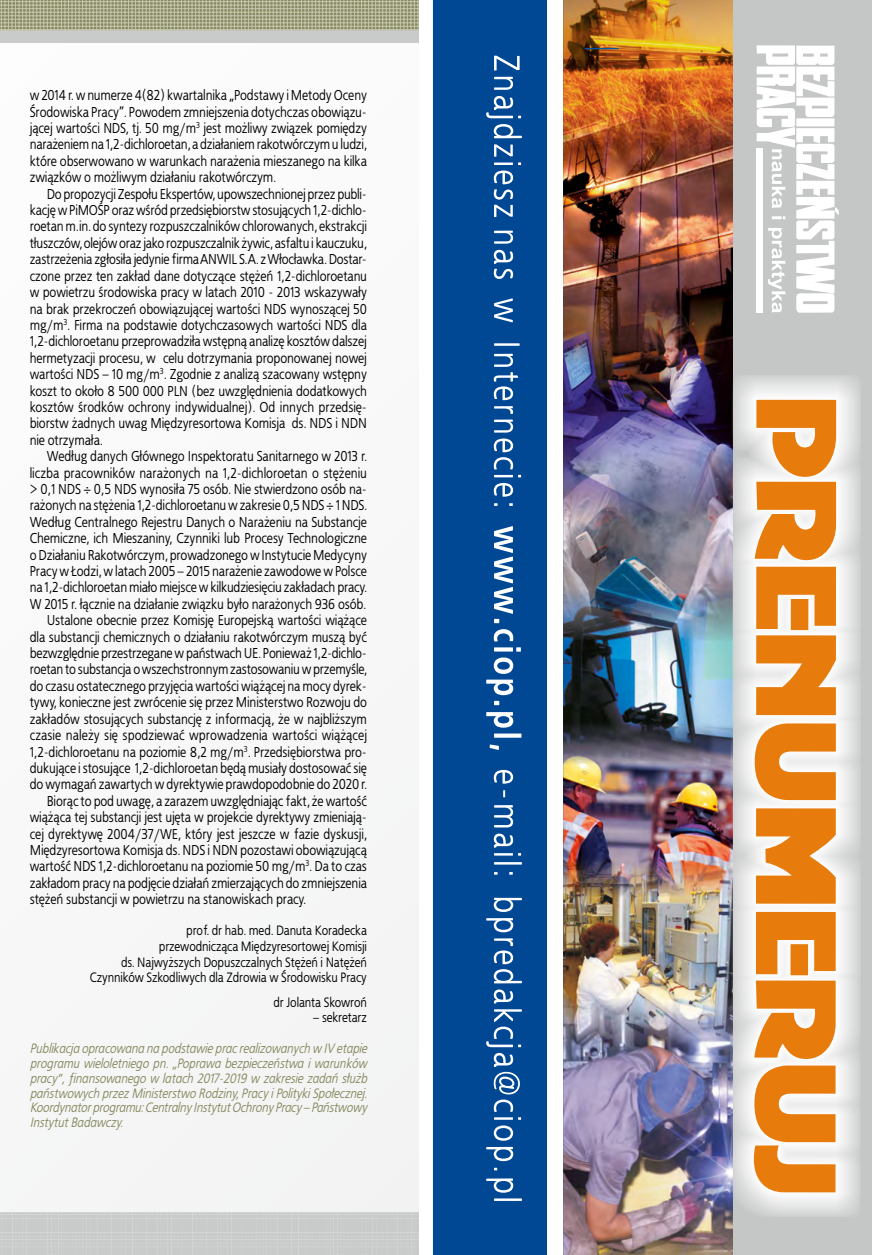
<style>
.page{position:relative;width:872px;height:1255px;background:#fff}
.page>*{position:absolute;margin:0;border:0;box-sizing:border-box;transform-origin:0 0}
.TEKST_glowny_9_5_10{font:14.25px/16.4px "EFN Bureau";color:#000;text-align:justify}
.tekst_w_granatowej_r{font:italic 13.5px/14.9px "EFN Bureau";letter-spacing:-.01em;color:#888a61;text-align:justify}
.TEKST_glowny_9_10{font:13.5px "EFN Bureau";color:#000}
</style>
<div class="page">
<div style="left:0;top:0;width:872px;height:1254px;background:#f7f7f7"></div>
<img style="left:0;top:1212px;width:419px;height:42px">
<div style="left:419px;top:0;width:453px;height:1254px;background:#fff"></div>
<img style="left:563px;top:322px;width:170px;height:932px">
<div style="left:733px;top:0;width:139px;height:1254px;background:#c5c6c6"></div>
<div style="left:729px;top:375px;width:132px;height:841px;background:#fff;opacity:.98"></div>
<svg style="left:754px;top:400px;width:82px;height:792px;background:#eb9e4f"></svg>
<div style="left:433px;top:0;width:130px;height:1254px;background:#004794"></div>
<img style="left:0;top:0;width:839px;height:322px">
<hr style="left:494px;top:343px;width:25px;height:3px;background:#fff">
<svg style="left:494px;top:354px;width:24px;height:46px"></svg>
<svg style="left:494px;top:406px;width:19px;height:26px"></svg>
<svg style="left:494px;top:438px;width:19px;height:31px"></svg>
<svg style="left:494px;top:475px;width:27px;height:2px"></svg>
<svg style="left:494px;top:483px;width:19px;height:13px"></svg>
<svg style="left:509px;top:503px;width:4px;height:3px"></svg>
<svg style="left:494px;top:770px;width:19px;height:13px"></svg>
<svg style="left:503px;top:790px;width:2px;height:7px"></svg>
<svg style="left:494px;top:805px;width:19px;height:22px"></svg>
<svg style="left:494px;top:833px;width:19px;height:14px"></svg>
<svg style="left:494px;top:853px;width:27px;height:2px"></svg>
<hr style="left:494px;top:862px;width:28px;height:2px;background:#fff">
<svg style="left:494px;top:897px;width:28px;height:14px"></svg>
<svg style="left:486px;top:918px;width:27px;height:14px"></svg>
<svg style="left:494px;top:938px;width:28px;height:45px"></svg>
<svg style="left:494px;top:989px;width:19px;height:14px"></svg>
<svg style="left:486px;top:1009px;width:36px;height:102px"></svg>
<svg style="left:494px;top:1117px;width:27px;height:2px"></svg>
<svg style="left:494px;top:1125px;width:19px;height:15px"></svg>
<svg style="left:486px;top:1146px;width:27px;height:15px"></svg>
<svg style="left:486px;top:1178px;width:27px;height:14px"></svg>
<hr style="left:494px;top:1198px;width:28px;height:2px;background:#fff">
<svg style="left:494px;top:526px;width:19px;height:97px"></svg>
<svg style="left:494px;top:629px;width:19px;height:12px"></svg>
<svg style="left:494px;top:647px;width:19px;height:4px"></svg>
<svg style="left:516px;top:647px;width:5px;height:4px"></svg>
<svg style="left:486px;top:657px;width:27px;height:38px"></svg>
<svg style="left:494px;top:701px;width:5px;height:4px"></svg>
<svg style="left:486px;top:712px;width:27px;height:15px"></svg>
<svg style="left:494px;top:733px;width:27px;height:4px"></svg>
<svg style="left:490px;top:744px;width:9px;height:6px"></svg>
<div style="left:547px;top:0;width:16px;height:1254px;background:#fff"></div>
<p class="TEKST_glowny_9_5_10" style="left:30px;top:87px;width:339px">w2014 r. wnumerze 4(82) kwartalnika „Podstawy i Metody Oceny Środowiska Pracy”. Powodem zmniejszenia dotychczas obowiązu&shy;jącej wartości NDS, tj. 50 mg/m<sup>3</sup> jest możliwy związek pomiędzy narażeniem na 1,2-dichloroetan, a działaniem rakotwórczym u ludzi, które obserwowano w warunkach narażenia mieszanego na kilka związków o możliwym działaniu rakotwórczym.</p>
<p class="TEKST_glowny_9_5_10" style="left:30px;top:185px;width:339px;text-indent:17px">Do propozycji Zespołu Ekspertów, upowszechnionej przez publi&shy;kację wPiMOŚP oraz wśród przedsiębiorstw stosujących 1,2-dichlo&shy;roetan m.in. do syntezy rozpuszczalników chlorowanych, ekstrakcji tłuszczów, olejów oraz jako rozpuszczalnik żywic, asfaltu i kauczuku, zastrzeżenia zgłosiła jedynie firma ANWIL S.A. zWłocławka. Dostar&shy;czone przez ten zakład dane dotyczące stężeń 1,2-dichloroetanu w powietrzu środowiska pracy w latach 2010 - 2013 wskazywały na brak przekroczeń obowiązującej wartości NDS wynoszącej 50 mg/m<sup>3</sup>. Firma na podstawie dotychczasowych wartości NDS dla 1,2-dichloroetanu przeprowadziła wstępną analizę kosztów dalszej hermetyzacji procesu, w celu dotrzymania proponowanej nowej wartości NDS – 10 mg/m<sup>3</sup>. Zgodnie z analizą szacowany wstępny koszt to około 8 500 000 PLN (bez uwzględnienia dodatkowych kosztów środków ochrony indywidualnej). Od innych przedsię&shy;biorstw żadnych uwag Międzyresortowa Komisja ds. NDS i NDN nie otrzymała.</p>
<p class="TEKST_glowny_9_5_10" style="left:30px;top:447px;width:339px;text-indent:17px">Według danych Głównego Inspektoratu Sanitarnego w 2013 r. liczba pracowników narażonych na 1,2-dichloroetan o stężeniu &gt; 0,1 NDS ÷ 0,5 NDS wynosiła 75 osób. Nie stwierdzono osób na&shy;rażonych na stężenia 1,2-dichloroetanu w zakresie 0,5NDS ÷ 1NDS.<br>Według Centralnego Rejestru Danych o Narażeniu na Substancje Chemiczne, ich Mieszaniny, Czynniki lub Procesy Technologiczne o Działaniu Rakotwórczym, prowadzonego wInstytucie Medycyny Pracy wŁodzi, wlatach 2005 – 2015 narażenie zawodowe w Polsce na 1,2-dichloroetan miało miejsce wkilkudziesięciu zakładach pracy.<br>W 2015 r. łącznie na działanie związku było narażonych 936 osób.</p>
<p class="TEKST_glowny_9_5_10" style="left:30px;top:611px;width:339px;text-indent:17px">Ustalone obecnie przez Komisję Europejską wartości wiążące dla substancji chemicznych o działaniu rakotwórczym muszą być bezwzględnie przestrzegane wpaństwach UE. Ponieważ 1,2-dichlo&shy;roetan to substancja owszechstronnym zastosowaniu wprzemyśle, do czasu ostatecznego przyjęcia wartości wiążącej na mocy dyrek&shy;tywy, konieczne jest zwrócenie się przez Ministerstwo Rozwoju do zakładów stosujących substancję z informacją, że w najbliższym czasie należy się spodziewać wprowadzenia wartości wiążącej 1,2-dichloroetanu na poziomie 8,2 mg/m<sup>3</sup>. Przedsiębiorstwa pro&shy;dukujące istosujące 1,2-dichloroetan będą musiały dostosować się do wymagań zawartych w dyrektywie prawdopodobnie do 2020 r.</p>
<p class="TEKST_glowny_9_5_10" style="left:30px;top:792px;width:339px;text-indent:17px">Biorąc to pod uwagę, a zarazem uwzględniając fakt, że wartość wiążąca tej substancji jest ujęta w projekcie dyrektywy zmieniają&shy;cej dyrektywę 2004/37/WE, który jest jeszcze w fazie dyskusji, Międzyresortowa Komisja ds. NDS i NDN pozostawi obowiązującą wartość NDS 1,2-dichloroetanu na poziomie 50 mg/m<sup>3</sup>. Da to czas zakładom pracy na podjęcie działań zmierzających do zmniejszenia stężeń substancji w powietrzu na stanowiskach pracy.</p>
<p class="TEKST_glowny_9_10" style="left:186px;top:921px;width:182px">prof. dr hab. med. Danuta Koradecka</p>
<p class="TEKST_glowny_9_10" style="left:159px;top:937px;width:209px">przewodnicząca Międzyresortowej Komisji</p>
<p class="TEKST_glowny_9_10" style="left:121px;top:952px;width:247px">ds. Najwyższych Dopuszczalnych Stężeń i Natężeń</p>
<p class="TEKST_glowny_9_10" style="left:90px;top:968px;width:278px">Czynników Szkodliwych dla Zdrowia w Środowisku Pracy</p>
<p class="TEKST_glowny_9_10" style="left:273px;top:992px;width:95px">dr Jolanta Skowroń</p>
<p class="TEKST_glowny_9_10" style="left:313px;top:1008px;width:55px">– sekretarz</p>
<p class="tekst_w_granatowej_r" style="left:30px;top:1040px;width:339px">Publikacja opracowana na podstawie prac realizowanych w IV etapie programu wieloletniego pn. „Poprawa bezpieczeństwa i warunków pracy”, finansowanego w latach 2017-2019 w zakresie zadań służb państwowych przez Ministerstwo Rodziny, Pracy i Polityki Społecznej.<br>Koordynator programu: Centralny Instytut Ochrony Pracy – Państwowy Instytut Badawczy.</p>
</div>
